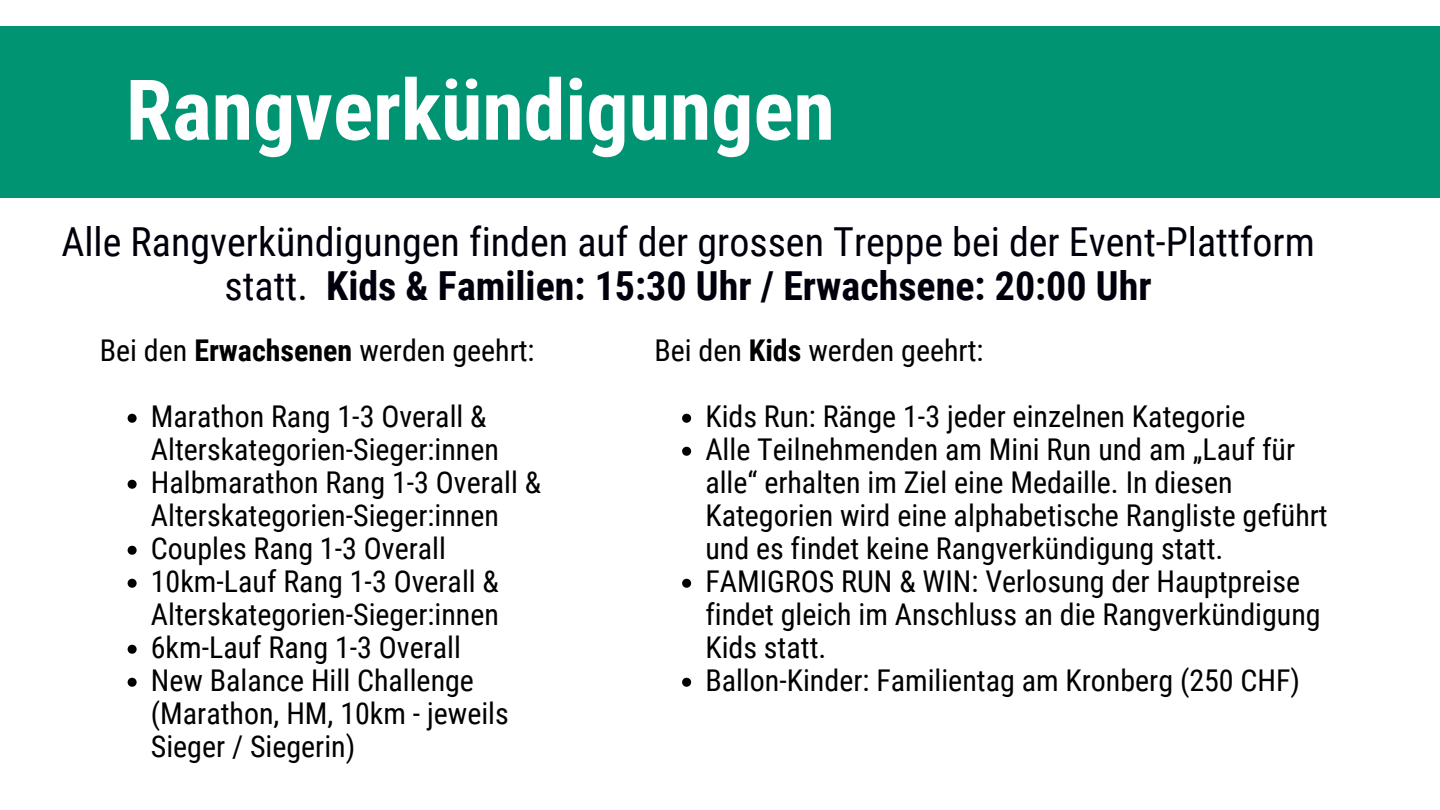
<style>
.page{position:relative;width:1440px;height:810px;background:#fff}
.page>*{position:absolute;margin:0;border:0;box-sizing:border-box;transform-origin:0 0}
.t1{font:700 84px "Roboto Condensed";color:#fff}
.t2{font:40px/43.5px "Roboto Condensed";color:#00000c;text-align:center}
.t3{font:30px/33px "Roboto Condensed";color:#000}
.s1{font-weight:700}
</style>
<div class="page">
<svg style="left:128px;top:414px;width:9px;height:9px"></svg>
<svg style="left:128px;top:480px;width:9px;height:9px"></svg>
<svg style="left:128px;top:546px;width:9px;height:9px"></svg>
<svg style="left:128px;top:579px;width:9px;height:9px"></svg>
<svg style="left:128px;top:645px;width:9px;height:9px"></svg>
<svg style="left:128px;top:678px;width:9px;height:9px"></svg>
<svg style="left:682px;top:414px;width:9px;height:9px"></svg>
<svg style="left:682px;top:447px;width:9px;height:9px"></svg>
<svg style="left:682px;top:579px;width:9px;height:9px"></svg>
<svg style="left:682px;top:678px;width:9px;height:9px"></svg>
<div style="left:0;top:26px;width:1440px;height:171px;background:#009473"></div>
<h1 class="t1" style="left:126px;top:62px;width:711px">Rangverkündigungen</h1>
<h2 class="t2" style="left:61px;top:221px;width:1255px">Alle Rangverkündigungen finden auf der grossen Treppe bei der Event-Plattform statt. <span class="s1">Kids &amp; Familien: 15:30 Uhr / Erwachsene: 20:00 Uhr</span></h2>
<p class="t3" style="left:100px;top:335px;width:436px">Bei den <span class="s1">Erwachsenen</span> werden geehrt:</p>
<p class="t3" style="left:151px;top:401px;width:392px">Marathon Rang 1-3 Overall &amp;<br>Alterskategorien-Sieger:innen<br>Halbmarathon Rang 1-3 Overall &amp;<br>Alterskategorien-Sieger:innen<br>Couples Rang 1-3 Overall<br>10km-Lauf Rang 1-3 Overall &amp;<br>Alterskategorien-Sieger:innen<br>6km-Lauf Rang 1-3 Overall<br>New Balance Hill Challenge (Marathon, HM, 10km - jeweils<br>Sieger / Siegerin)</p>
<p class="t3" style="left:654px;top:335px;width:331px">Bei den <span class="s1">Kids</span> werden geehrt:</p>
<p class="t3" style="left:705px;top:401px;width:624px">Kids Run: Ränge 1-3 jeder einzelnen Kategorie<br>Alle Teilnehmenden am Mini Run und am „Lauf für alle“ erhalten im Ziel eine Medaille. In diesen Kategorien wird eine alphabetische Rangliste geführt und es findet keine Rangverkündigung statt.<br>FAMIGROS RUN &amp; WIN: Verlosung der Hauptpreise findet gleich im Anschluss an die Rangverkündigung Kids statt.<br>Ballon-Kinder: Familientag am Kronberg (250 CHF)</p>
</div>
